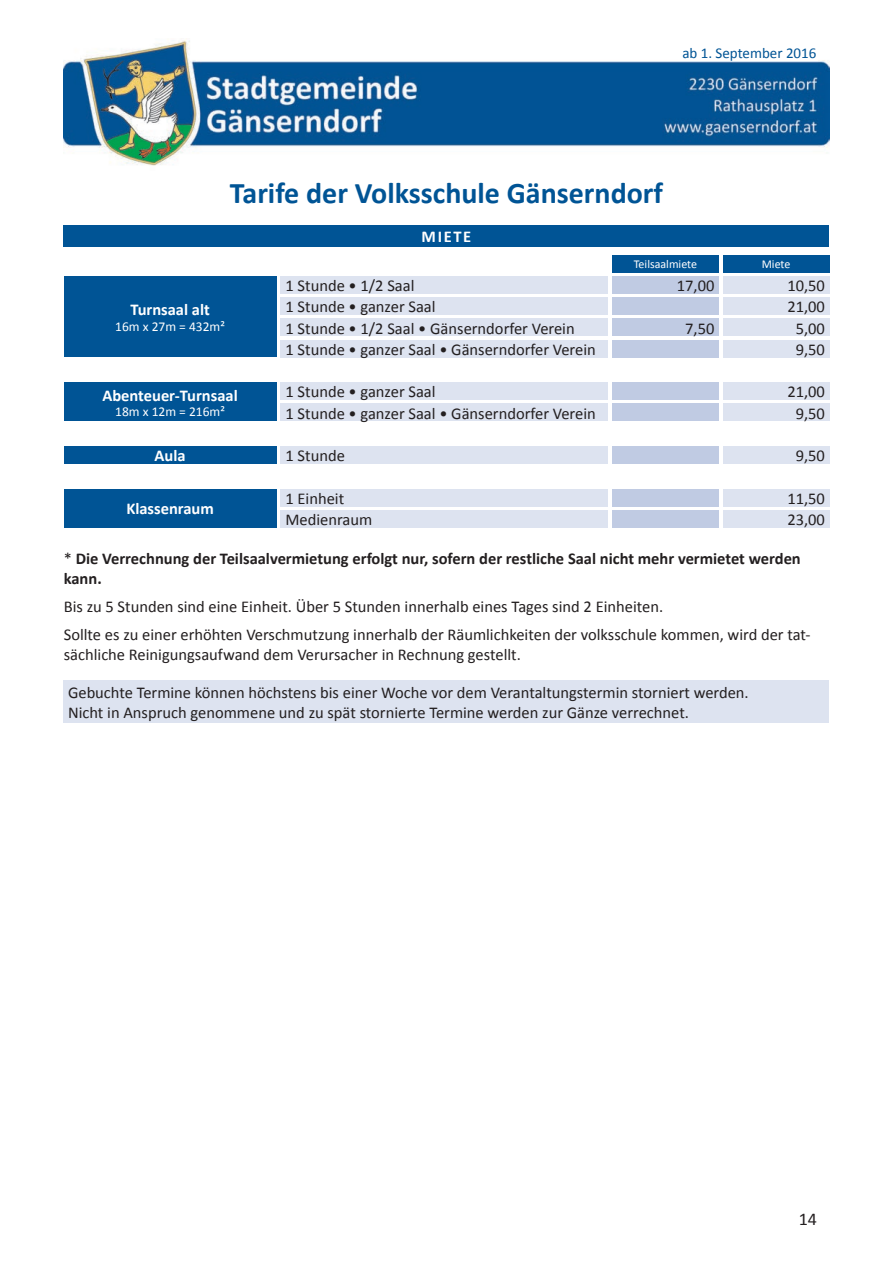
<style>
.page{position:relative;width:893px;height:1263px;background:#fff}
.page>*{position:absolute;margin:0;border:0;box-sizing:border-box;transform-origin:0 0}
.t1{font:700 30px "Calibri";color:#005495}
.t2{font:18px "Calibri";color:#231f20}
.t3{font:16.5px/21.3px "Calibri";color:#231f20}
.t4{font:700 16.5px/19.8px "Calibri";color:#231f20}
.t5{font:700 16.5px "Calibri";color:#fff}
.t6{font:15px "Calibri";color:#005495}
.t7{font:13.5px "Calibri";color:#fff}
.t8{font:12px "Calibri";color:#fff}
.s1{font-weight:400}
</style>
<div class="page">
<img style="left:64px;top:38px;width:765px;height:128px">
<div style="left:64px;top:225px;width:765px;height:22px;background:#005495"></div>
<div style="left:64px;top:276px;width:212px;height:81px;background:#005495"></div>
<div style="left:612px;top:276px;width:107px;height:17px;background:#c0cbe3"></div>
<div style="left:612px;top:298px;width:107px;height:17px;background:#c0cbe3"></div>
<div style="left:612px;top:319px;width:107px;height:17px;background:#c0cbe3"></div>
<div style="left:612px;top:340px;width:107px;height:17px;background:#c0cbe3"></div>
<div style="left:612px;top:383px;width:107px;height:17px;background:#c0cbe3"></div>
<div style="left:612px;top:404px;width:107px;height:17px;background:#c0cbe3"></div>
<div style="left:612px;top:446px;width:107px;height:17px;background:#c0cbe3"></div>
<div style="left:612px;top:489px;width:107px;height:17px;background:#c0cbe3"></div>
<div style="left:612px;top:510px;width:107px;height:17px;background:#c0cbe3"></div>
<div style="left:723px;top:276px;width:106px;height:17px;background:#dde3f0"></div>
<div style="left:723px;top:298px;width:106px;height:17px;background:#dde3f0"></div>
<div style="left:723px;top:319px;width:106px;height:17px;background:#dde3f0"></div>
<div style="left:723px;top:340px;width:106px;height:17px;background:#dde3f0"></div>
<div style="left:723px;top:383px;width:106px;height:17px;background:#dde3f0"></div>
<div style="left:723px;top:404px;width:106px;height:17px;background:#dde3f0"></div>
<div style="left:723px;top:446px;width:106px;height:17px;background:#dde3f0"></div>
<div style="left:723px;top:489px;width:106px;height:17px;background:#dde3f0"></div>
<div style="left:723px;top:510px;width:106px;height:17px;background:#dde3f0"></div>
<div style="left:612px;top:255px;width:107px;height:17px;background:#005495"></div>
<div style="left:723px;top:255px;width:106px;height:17px;background:#005495"></div>
<div style="left:64px;top:383px;width:212px;height:38px;background:#005495"></div>
<div style="left:64px;top:446px;width:212px;height:17px;background:#005495"></div>
<div style="left:64px;top:489px;width:212px;height:38px;background:#005495"></div>
<div style="left:64px;top:680px;width:765px;height:43px;background:#dde3f0"></div>
<div style="left:281px;top:276px;width:327px;height:17px;background:#dde3f0"></div>
<div style="left:281px;top:298px;width:327px;height:17px;background:#dde3f0"></div>
<div style="left:281px;top:319px;width:327px;height:17px;background:#dde3f0"></div>
<div style="left:281px;top:340px;width:327px;height:17px;background:#dde3f0"></div>
<div style="left:281px;top:383px;width:327px;height:17px;background:#dde3f0"></div>
<div style="left:281px;top:404px;width:327px;height:17px;background:#dde3f0"></div>
<div style="left:281px;top:446px;width:327px;height:17px;background:#dde3f0"></div>
<div style="left:281px;top:489px;width:327px;height:17px;background:#dde3f0"></div>
<div style="left:281px;top:510px;width:327px;height:17px;background:#dde3f0"></div>
<p class="t6" style="left:682px;top:43px;width:136px">ab 1. September 2016</p>
<h1 class="t1" style="left:230px;top:173px;width:435px">Tarife der Volksschule Gänserndorf</h1>
<p class="t5" style="left:422px;top:226px;width:51px">MIETE</p>
<p class="t5" style="left:130px;top:299px;width:81px">Turnsaal alt</p>
<p class="t7" style="left:115px;top:318px;width:111px">16m x 27m = 432m²</p>
<p class="t5" style="left:102px;top:384px;width:137px">Abenteuer-Turnsaal</p>
<p class="t7" style="left:115px;top:402px;width:111px">18m x 12m = 216m²</p>
<p class="t5" style="left:155px;top:445px;width:33px">Aula</p>
<p class="t5" style="left:126px;top:498px;width:89px">Klassenraum</p>
<p class="t3" style="left:285px;top:275px;width:312px">1 Stunde • 1/2 Saal<br>1 Stunde • ganzer Saal<br>1 Stunde • 1/2 Saal • Gänserndorfer Verein<br>1 Stunde • ganzer Saal • Gänserndorfer Verein</p>
<p class="t3" style="left:285px;top:381px;width:312px">1 Stunde • ganzer Saal<br>1 Stunde • ganzer Saal • Gänserndorfer Verein</p>
<p class="t3" style="left:285px;top:445px;width:61px">1 Stunde</p>
<p class="t3" style="left:285px;top:488px;width:88px">1 Einheit<br>Medienraum</p>
<p class="t8" style="left:634px;top:257px;width:65px">Teilsaalmiete</p>
<p class="t8" style="left:762px;top:257px;width:30px">Miete</p>
<p class="t3" style="left:677px;top:275px;width:39px">17,00</p>
<p class="t3" style="left:685px;top:318px;width:31px">7,50</p>
<p class="t3" style="left:787px;top:275px;width:39px;text-align:center">10,50<br>21,00<br>5,00<br>9,50</p>
<p class="t3" style="left:787px;top:381px;width:39px;text-align:center">21,00<br>9,50</p>
<p class="t3" style="left:796px;top:445px;width:31px">9,50</p>
<p class="t3" style="left:787px;top:488px;width:39px">11,50<br>23,00</p>
<p class="t4" style="left:64px;top:549px;width:738px"><span class="s1">*</span> Die Verrechnung der Teilsaalvermietung erfolgt nur, sofern der restliche Saal nicht mehr vermietet werden kann.</p>
<p class="t3" style="left:64px;top:592px;width:748px;line-height:28.3px">Bis zu 5 Stunden sind eine Einheit. Über 5 Stunden innerhalb eines Tages sind 2 Einheiten.<br>Sollte es zu einer erhöhten Verschmutzung innerhalb der Räumlichkeiten der volksschule kommen, wird der tat-</p>
<p class="t3" style="left:64px;top:644px;width:459px">sächliche Reinigungsaufwand dem Verursacher in Rechnung gestellt.</p>
<p class="t3" style="left:68px;top:683px;width:682px;line-height:19.8px">Gebuchte Termine können höchstens bis einer Woche vor dem Verantaltungstermin storniert werden.<br>Nicht in Anspruch genommene und zu spät stornierte Termine werden zur Gänze verrechnet.</p>
<p class="t2" style="left:799px;top:1208px;width:20px">14</p>
</div>
